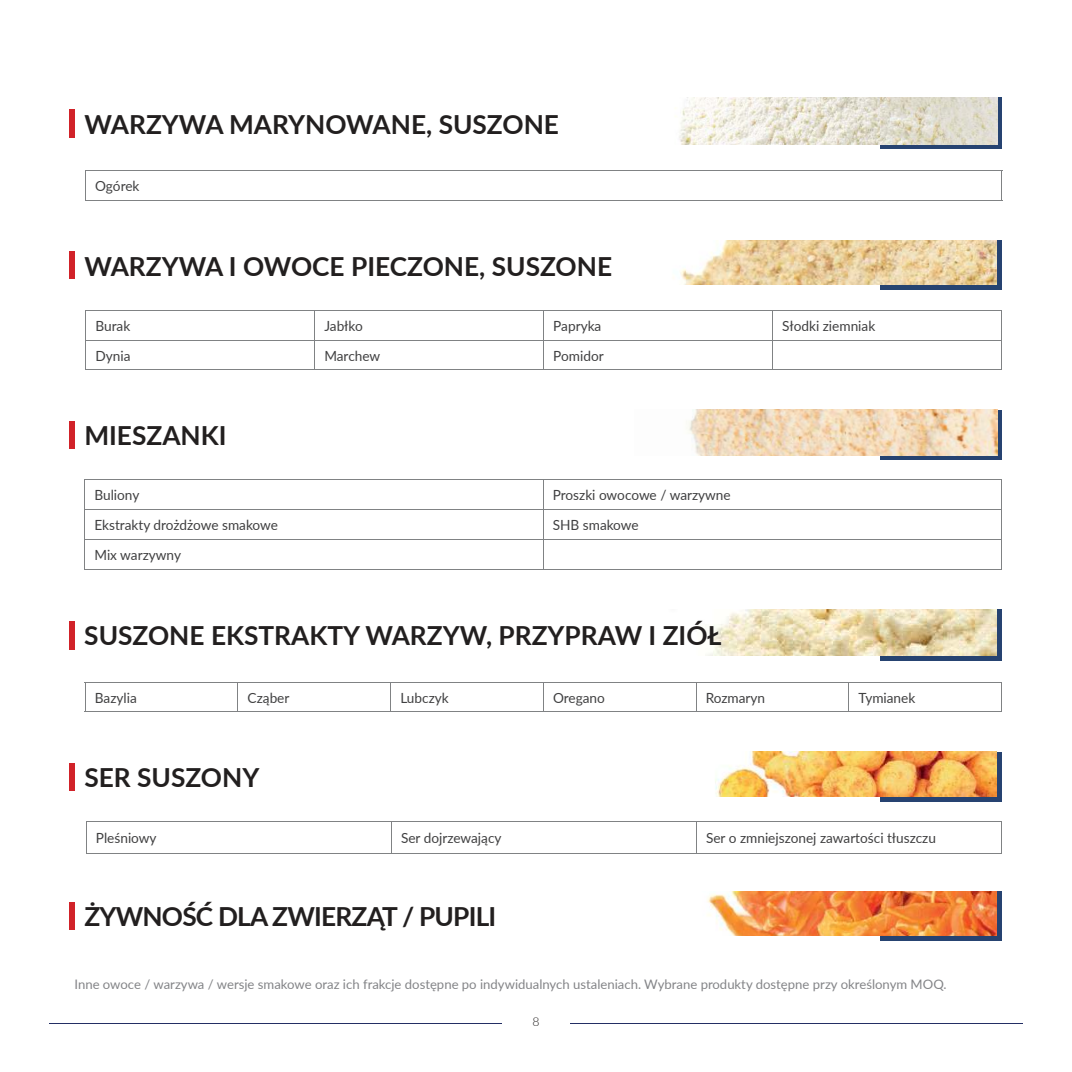
<style>
.page{position:relative;width:1072px;height:1072px;background:#fff}
.page>*{position:absolute;margin:0;border:0;box-sizing:border-box;transform-origin:0 0}
.t1{font:700 26.25px "Lato";color:#221f1f}
.t2{font:700 26.25px "Lato";letter-spacing:-.03em;color:#221f1f}
.t3{font:14px "Lato";color:#404041}
.t4{font:13.12px "Lato";color:#838487}
.t5{font:300 12.25px "Lato";color:#221f1f}
</style>
<div class="page">
<hr style="left:50px;top:1022px;width:452px;height:1px;background:#232e64">
<hr style="left:570px;top:1022px;width:452px;height:1px;background:#232e64">
<hr style="left:86px;top:822px;width:1px;height:30px;background:#808284">
<hr style="left:86px;top:821px;width:305px;height:1px;background:#808284">
<hr style="left:391px;top:822px;width:1px;height:30px;background:#808284">
<hr style="left:391px;top:821px;width:305px;height:1px;background:#808284">
<hr style="left:696px;top:822px;width:1px;height:30px;background:#808284">
<hr style="left:1001px;top:822px;width:1px;height:30px;background:#808284">
<hr style="left:696px;top:821px;width:305px;height:1px;background:#808284">
<hr style="left:86px;top:852px;width:305px;height:1px;background:#808284">
<hr style="left:391px;top:852px;width:305px;height:1px;background:#808284">
<hr style="left:696px;top:852px;width:305px;height:1px;background:#808284">
<div style="left:69px;top:763px;width:6px;height:27px;background:#d12229"></div>
<svg style="left:880px;top:752px;width:121px;height:49px"></svg>
<img style="left:715px;top:752px;width:281px;height:44px">
<hr style="left:84px;top:479px;width:459px;height:1px;background:#808284">
<hr style="left:84px;top:509px;width:459px;height:1px;background:#808284">
<hr style="left:543px;top:479px;width:458px;height:1px;background:#808284">
<svg style="left:84px;top:480px;width:1px;height:88px"></svg>
<hr style="left:84px;top:539px;width:459px;height:1px;background:#808284">
<svg style="left:1001px;top:480px;width:1px;height:88px"></svg>
<hr style="left:543px;top:509px;width:458px;height:1px;background:#808284">
<hr style="left:84px;top:568px;width:459px;height:1px;background:#808284">
<hr style="left:543px;top:539px;width:458px;height:1px;background:#808284">
<hr style="left:543px;top:568px;width:458px;height:1px;background:#808284">
<div style="left:880px;top:410px;width:121px;height:49px;background:#264371"></div>
<img style="left:688px;top:410px;width:309px;height:46px">
<div style="left:69px;top:421px;width:6px;height:27px;background:#d12229"></div>
<svg style="left:85px;top:682px;width:1px;height:29px"></svg>
<hr style="left:85px;top:681px;width:153px;height:1px;background:#808284">
<hr style="left:85px;top:711px;width:153px;height:1px;background:#808284">
<hr style="left:390px;top:681px;width:153px;height:1px;background:#808284">
<hr style="left:390px;top:711px;width:153px;height:1px;background:#808284">
<svg style="left:543px;top:682px;width:1px;height:29px"></svg>
<hr style="left:543px;top:681px;width:153px;height:1px;background:#808284">
<hr style="left:543px;top:711px;width:153px;height:1px;background:#808284">
<svg style="left:237px;top:682px;width:1px;height:29px"></svg>
<svg style="left:390px;top:682px;width:1px;height:29px"></svg>
<svg style="left:848px;top:682px;width:1px;height:29px"></svg>
<svg style="left:1001px;top:682px;width:1px;height:29px"></svg>
<hr style="left:238px;top:681px;width:152px;height:1px;background:#808284">
<hr style="left:696px;top:681px;width:152px;height:1px;background:#808284">
<hr style="left:848px;top:681px;width:153px;height:1px;background:#808284">
<hr style="left:238px;top:711px;width:152px;height:1px;background:#808284">
<hr style="left:696px;top:711px;width:152px;height:1px;background:#808284">
<hr style="left:848px;top:711px;width:153px;height:1px;background:#808284">
<svg style="left:880px;top:609px;width:121px;height:52px"></svg>
<img style="left:707px;top:609px;width:290px;height:46px">
<div style="left:69px;top:620px;width:6px;height:29px;background:#d12229"></div>
<svg style="left:880px;top:891px;width:121px;height:49px"></svg>
<img style="left:707px;top:891px;width:289px;height:44px">
<div style="left:69px;top:902px;width:6px;height:27px;background:#d12229"></div>
<hr style="left:85px;top:310px;width:230px;height:1px;background:#808284">
<hr style="left:315px;top:310px;width:228px;height:1px;background:#808284">
<hr style="left:543px;top:310px;width:229px;height:1px;background:#808284">
<hr style="left:772px;top:310px;width:229px;height:1px;background:#808284">
<svg style="left:85px;top:311px;width:1px;height:58px"></svg>
<hr style="left:86px;top:339px;width:229px;height:1px;background:#808284">
<hr style="left:85px;top:369px;width:230px;height:1px;background:#808284">
<svg style="left:314px;top:311px;width:1px;height:58px"></svg>
<hr style="left:315px;top:339px;width:228px;height:1px;background:#808284">
<hr style="left:315px;top:369px;width:228px;height:1px;background:#808284">
<svg style="left:543px;top:311px;width:1px;height:58px"></svg>
<hr style="left:543px;top:339px;width:229px;height:1px;background:#808284">
<hr style="left:543px;top:369px;width:229px;height:1px;background:#808284">
<svg style="left:772px;top:311px;width:1px;height:58px"></svg>
<svg style="left:1001px;top:311px;width:1px;height:58px"></svg>
<hr style="left:772px;top:339px;width:229px;height:1px;background:#808284">
<hr style="left:772px;top:369px;width:229px;height:1px;background:#808284">
<div style="left:880px;top:240px;width:121px;height:50px;background:#264371"></div>
<img style="left:680px;top:240px;width:316px;height:45px">
<div style="left:69px;top:251px;width:6px;height:28px;background:#d12229"></div>
<svg style="left:85px;top:171px;width:1px;height:29px"></svg>
<hr style="left:85px;top:170px;width:917px;height:1px;background:#808284">
<hr style="left:85px;top:200px;width:917px;height:1px;background:#808284">
<svg style="left:1001px;top:171px;width:1px;height:29px"></svg>
<svg style="left:880px;top:98px;width:122px;height:51px"></svg>
<img style="left:675px;top:98px;width:322px;height:46px">
<div style="left:70px;top:109px;width:5px;height:29px;background:#d12229"></div>
<h1 class="t1" style="left:85px;top:105px;width:476px">WARZYWA MARYNOWANE, SUSZONE</h1>
<p class="t3" style="left:95px;top:180px;width:46px">Ogórek</p>
<h1 class="t1" style="left:84px;top:247px;width:529px">WARZYWA I OWOCE PIECZONE, SUSZONE</h1>
<p class="t3" style="left:95px;top:320px;width:36px">Burak</p>
<p class="t3" style="left:324px;top:316px;width:40px">Jabłko</p>
<p class="t3" style="left:553px;top:320px;width:50px">Papryka</p>
<p class="t3" style="left:782px;top:316px;width:95px">Słodki ziemniak</p>
<p class="t3" style="left:95px;top:350px;width:37px">Dynia</p>
<p class="t3" style="left:324px;top:350px;width:57px">Marchew</p>
<p class="t3" style="left:553px;top:345px;width:52px">Pomidor</p>
<h1 class="t1" style="left:84px;top:416px;width:144px">MIESZANKI</h1>
<p class="t3" style="left:94px;top:490px;width:46px">Buliony</p>
<p class="t3" style="left:553px;top:485px;width:179px">Proszki owocowe / warzywne</p>
<p class="t3" style="left:94px;top:515px;width:185px">Ekstrakty drożdżowe smakowe</p>
<p class="t3" style="left:553px;top:515px;width:87px">SHB smakowe</p>
<p class="t3" style="left:94px;top:545px;width:88px">Mix warzywny</p>
<h1 class="t1" style="left:84px;top:616px;width:638px">SUSZONE EKSTRAKTY WARZYW, PRZYPRAW I ZIÓŁ</h1>
<p class="t3" style="left:95px;top:687px;width:43px">Bazylia</p>
<p class="t3" style="left:248px;top:687px;width:43px">Cząber</p>
<p class="t3" style="left:400px;top:687px;width:50px">Lubczyk</p>
<p class="t3" style="left:553px;top:692px;width:53px">Oregano</p>
<p class="t3" style="left:705px;top:687px;width:61px">Rozmaryn</p>
<p class="t3" style="left:858px;top:687px;width:58px">Tymianek</p>
<h1 class="t1" style="left:84px;top:763px;width:176px">SER SUSZONY</h1>
<p class="t3" style="left:96px;top:828px;width:62px">Pleśniowy</p>
<p class="t3" style="left:401px;top:828px;width:102px">Ser dojrzewający</p>
<p class="t3" style="left:706px;top:828px;width:231px">Ser o zmniejszonej zawartości tłuszczu</p>
<h1 class="t2" style="left:84px;top:897px;width:413px">ŻYWNOŚĆ DLA ZWIERZĄT / PUPILI</h1>
<p class="t4" style="left:74px;top:974px;width:873px">Inne owoce / warzywa / wersje smakowe oraz ich frakcje dostępne po indywidualnych ustaleniach. Wybrane produkty dostępne przy określonym MOQ.</p>
<p class="t5" style="left:532px;top:1017px;width:9px">8</p>
</div>
